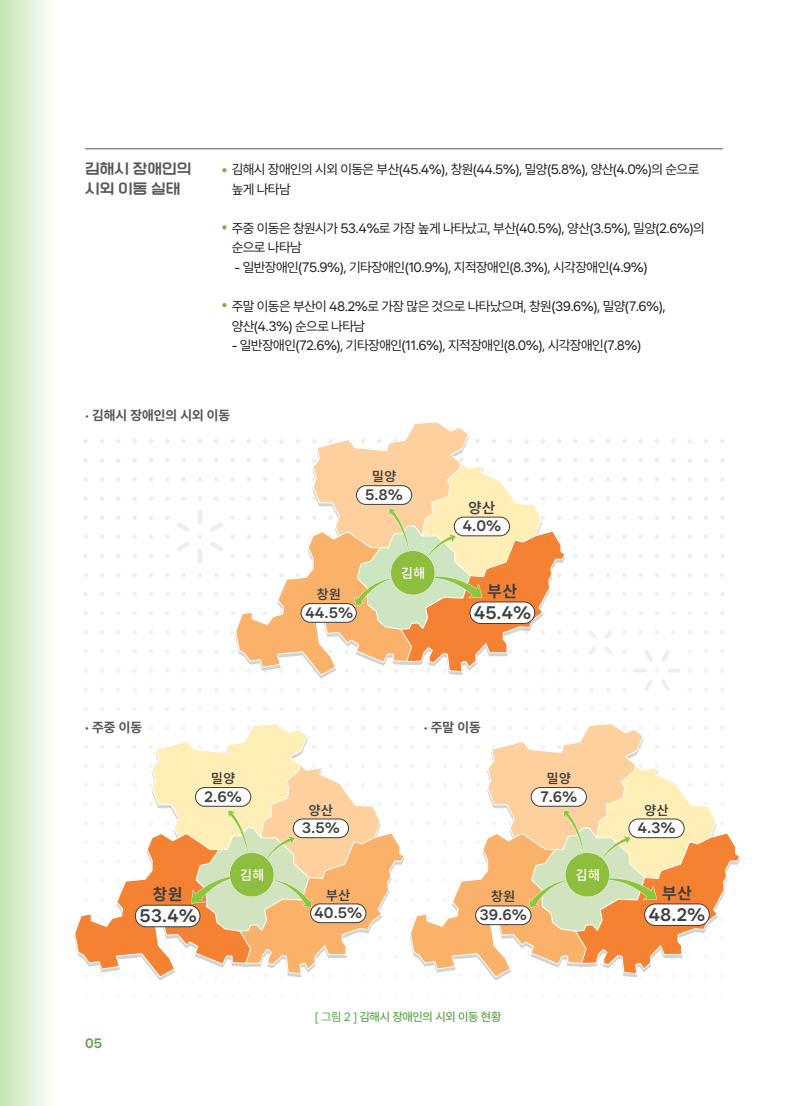
<style>
.page{position:relative;width:808px;height:1106px;background:#fff}
.page>*{position:absolute;margin:0;border:0;box-sizing:border-box;transform-origin:0 0}
.t1{font:600 18px "Wanted Sans";color:#3e3e3f}
.t2{font:700 16.5px "Wanted Sans";color:#3e3e3f}
.t3{font:600 15px "Wanted Sans";color:#3e3e3f}
.t4{font:15px "Pretendard Variable";color:#3e3e3f}
.t5{font:14.25px/19.5px "KIMM Bold";color:#57585a}
.t6{font:13.5px/19.5px "Wanted Sans";letter-spacing:-.04em;color:#231f20}
.t7{font:700 13.5px "Wanted Sans";color:#57585a}
.t8{font:13.5px "Pretendard Variable";letter-spacing:.05em;color:#3e3e3f}
.t9{font:600 13.5px "Wanted Sans";color:#59a445}
.t10{font:500 12px "Wanted Sans";letter-spacing:-.025em;color:#59a445}
.s1{font-weight:400}
</style>
<div class="page">
<svg style="left:83px;top:439px;width:5px;height:4px"></svg>
<svg style="left:720px;top:439px;width:5px;height:4px"></svg>
<svg style="left:83px;top:458px;width:5px;height:4px"></svg>
<svg style="left:720px;top:458px;width:5px;height:4px"></svg>
<svg style="left:83px;top:477px;width:5px;height:4px"></svg>
<svg style="left:720px;top:477px;width:5px;height:4px"></svg>
<svg style="left:83px;top:496px;width:5px;height:5px"></svg>
<svg style="left:720px;top:497px;width:5px;height:4px"></svg>
<svg style="left:84px;top:516px;width:4px;height:4px"></svg>
<svg style="left:720px;top:516px;width:4px;height:4px"></svg>
<svg style="left:84px;top:535px;width:4px;height:4px"></svg>
<svg style="left:720px;top:535px;width:4px;height:4px"></svg>
<svg style="left:84px;top:554px;width:4px;height:4px"></svg>
<svg style="left:720px;top:554px;width:4px;height:4px"></svg>
<svg style="left:84px;top:573px;width:4px;height:4px"></svg>
<svg style="left:720px;top:573px;width:4px;height:4px"></svg>
<svg style="left:84px;top:592px;width:4px;height:4px"></svg>
<svg style="left:720px;top:592px;width:4px;height:4px"></svg>
<svg style="left:84px;top:611px;width:4px;height:4px"></svg>
<svg style="left:720px;top:611px;width:4px;height:4px"></svg>
<svg style="left:84px;top:630px;width:4px;height:4px"></svg>
<svg style="left:720px;top:630px;width:4px;height:4px"></svg>
<svg style="left:84px;top:707px;width:4px;height:4px"></svg>
<svg style="left:100px;top:707px;width:608px;height:4px"></svg>
<svg style="left:720px;top:707px;width:4px;height:4px"></svg>
<svg style="left:222px;top:168px;width:4px;height:4px"></svg>
<svg style="left:222px;top:225px;width:4px;height:4px"></svg>
<svg style="left:222px;top:303px;width:4px;height:4px"></svg>
<hr style="left:85px;top:148px;width:638px;height:1px;background:#57585a">
<svg style="left:74px;top:724px;width:666px;height:256px"></svg>
<div style="left:0;top:0;width:57px;height:1106px;background:linear-gradient(to right,#c5e3b0,#fffeff)"></div>
<svg style="left:100px;top:422px;width:608px;height:270px"></svg>
<p class="t5" style="left:85px;top:159px;width:108px">김해시 장애인의 시외 이동 실태</p>
<p class="t6" style="left:232px;top:160px;width:469px">김해시 장애인의 시외 이동은 부산(45.4%), 창원(44.5%), 밀양(5.8%), 양산(4.0%)의 순으로 높게 나타남</p>
<p class="t6" style="left:232px;top:218px;width:475px">주중 이동은 창원시가 53.4%로 가장 높게 나타났고, 부산(40.5%), 양산(3.5%), 밀양(2.6%)의 순으로 나타남</p>
<p class="t6" style="left:235px;top:257px;width:415px">- 일반장애인(75.9%), 기타장애인(10.9%), 지적장애인(8.3%), 시각장애인(4.9%)</p>
<p class="t6" style="left:232px;top:296px;width:436px">주말 이동은 부산이 48.2%로 가장 많은 것으로 나타났으며, 창원(39.6%), 밀양(7.6%), 양산(4.3%) 순으로 나타남</p>
<p class="t6" style="left:232px;top:335px;width:411px">- 일반장애인(72.6%), 기타장애인(11.6%), 지적장애인(8.0%), 시각장애인(7.8%)</p>
<p class="t7" style="left:85px;top:406px;width:147px">· 김해시 장애인의 시외 이동</p>
<p class="t8" style="left:372px;top:467px;width:26px">밀양</p>
<p class="t3" style="left:365px;top:485px;width:40px">5.8%</p>
<p class="t4" style="left:468px;top:497px;width:28px">양산</p>
<p class="t3" style="left:462px;top:516px;width:40px">4.0%</p>
<p class="t2" style="left:488px;top:580px;width:31px">부산</p>
<p class="t8" style="left:317px;top:584px;width:26px">창원</p>
<p class="t3" style="left:305px;top:603px;width:50px">44.5%</p>
<h1 class="t1" style="left:474px;top:600px;width:59px">45.4%</h1>
<p class="t7" style="left:85px;top:718px;width:59px">· 주중 이동</p>
<p class="t7" style="left:424px;top:718px;width:59px">· 주말 이동</p>
<p class="t8" style="left:211px;top:768px;width:26px">밀양</p>
<p class="t8" style="left:547px;top:768px;width:26px">밀양</p>
<p class="t3" style="left:204px;top:786px;width:39px">2.6%</p>
<p class="t8" style="left:309px;top:800px;width:26px">양산</p>
<p class="t3" style="left:540px;top:786px;width:39px">7.6%</p>
<p class="t8" style="left:644px;top:800px;width:26px">양산</p>
<p class="t3" style="left:302px;top:818px;width:40px">3.5%</p>
<p class="t3" style="left:637px;top:818px;width:40px">4.3%</p>
<p class="t2" style="left:153px;top:883px;width:31px">창원</p>
<h1 class="t1" style="left:140px;top:904px;width:59px">53.4%</h1>
<p class="t3" style="left:314px;top:903px;width:50px">40.5%</p>
<p class="t8" style="left:326px;top:885px;width:26px">부산</p>
<p class="t2" style="left:662px;top:882px;width:31px">부산</p>
<p class="t8" style="left:491px;top:887px;width:26px">창원</p>
<p class="t3" style="left:480px;top:905px;width:49px">39.6%</p>
<h1 class="t1" style="left:648px;top:903px;width:58px">48.2%</h1>
<p class="t9" style="left:85px;top:1034px;width:19px">05</p>
<p class="t10" style="left:315px;top:1008px;width:188px"><span class="s1">[ 그림 2 ]</span> 김해시 장애인의 시외 이동 현황</p>
</div>
